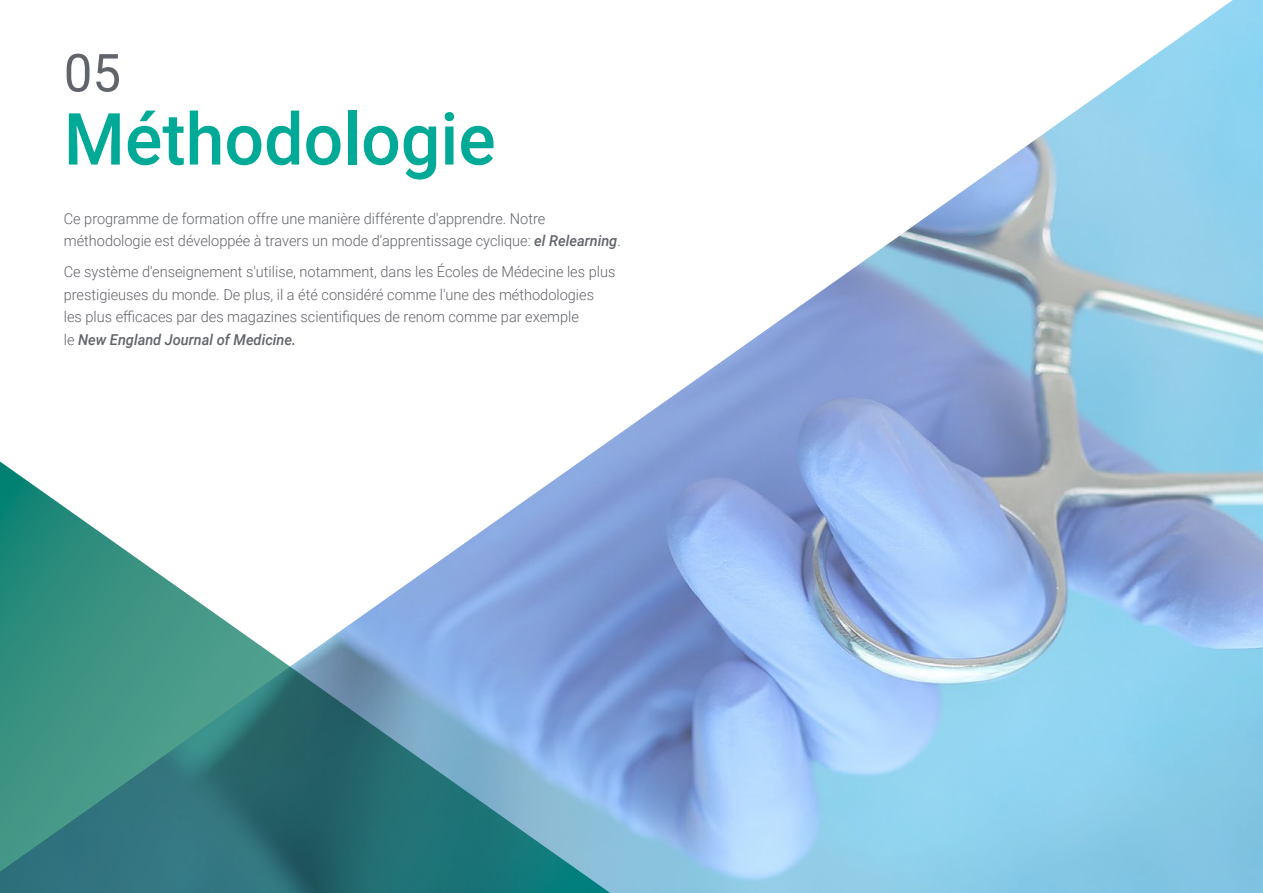
<style>
.page{position:relative;width:1263px;height:893px;background:#fff}
.page>*{position:absolute;margin:0;border:0;box-sizing:border-box;transform-origin:0 0}
.t1{font:500 72px "Roboto";color:#00aa97}
.t2{font:52.5px "Roboto";color:#61646a}
.t3{font:300 15px/22.5px "Roboto";color:#61646a}
.s1{font-weight:500;font-style:italic}
</style>
<div class="page">
<img style="left:602px;top:0;width:661px;height:893px">
<svg style="left:0;top:446px;width:640px;height:447px"></svg>
<h2 class="t2" style="left:64px;top:36px;width:59px">05</h2>
<h1 class="t1" style="left:64px;top:89px;width:433px">Méthodologie</h1>
<p class="t3" style="left:64px;top:207px;width:559px">Ce programme de formation offre une manière différente d'apprendre. Notre méthodologie est développée à travers un mode d'apprentissage cyclique: <span class="s1">el Relearning</span>.</p>
<p class="t3" style="left:64px;top:260px;width:553px">Ce système d'enseignement s'utilise, notamment, dans les Écoles de Médecine les plus prestigieuses du monde. De plus, il a été considéré comme l'une des méthodologies les plus efficaces par des magazines scientifiques de renom comme par exemple<br>le <span class="s1">New England Journal of Medicine.</span></p>
</div>
